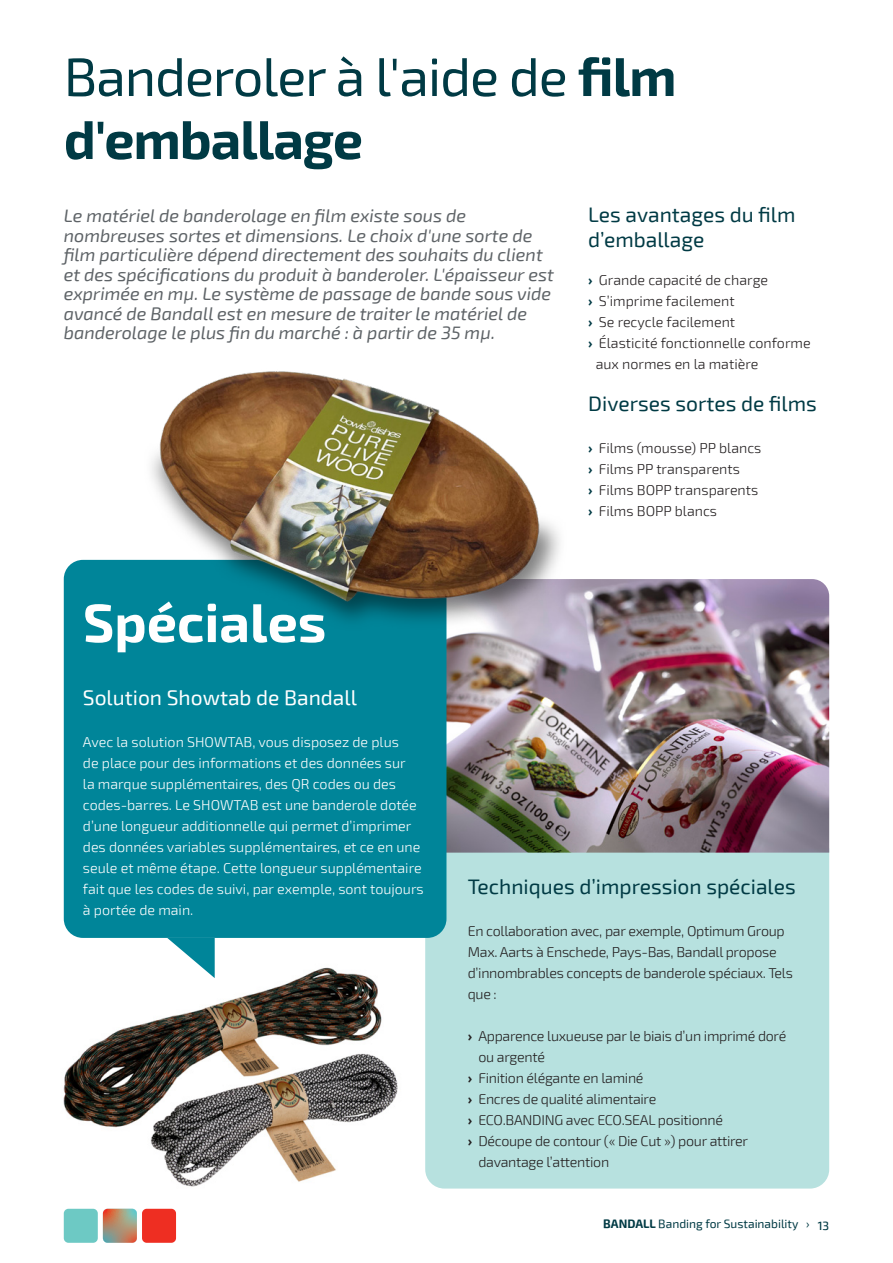
<style>
.page{position:relative;width:893px;height:1263px;background:#fff}
.page>*{position:absolute;margin:0;border:0;box-sizing:border-box;transform-origin:0 0}
.Kop{font:54px/63px "Exo 2";letter-spacing:-.02em;color:#003a44}
.Kop-2{font:700 54px "Exo 2";color:#fff}
.Bodytekst_NL{font:21px "Exo 2";color:#003a44}
.Subkop{font:21px/25.2px "Exo 2";color:#003a44}
.Subkop-2{font:21px "Exo 2";color:#fff}
.Intro{font:italic 18px/19.5px "Exo 2";color:#5e6367}
.Bodytekst_NL-2{font:300 14.25px/21px "Exo 2";color:#fff}
.Bodytekst_NL-3{font:300 14.25px/21px "Exo 2";letter-spacing:-.02em;color:#231f20}
.Bodytekst_NL-4{font:300 14.25px/21px "Exo 2";color:#231f20}
.t1{font:12px "Exo 2";color:#003a44}
.s1{font-weight:700}
.s2{font-weight:700;color:#003a44}
.s3{font-weight:500}
</style>
<div class="page">
<div style="left:142px;top:1209px;width:34px;height:34px;background:#ee2e22;border-radius:5px"></div>
<div style="left:64px;top:1209px;width:34px;height:34px;background:#6dc9c4;border-radius:5px"></div>
<svg style="left:103px;top:1209px;width:34px;height:34px"></svg>
<img style="left:63px;top:967px;width:335px;height:220px">
<svg style="left:167px;top:938px;width:48px;height:40px"></svg>
<div style="left:425px;top:831px;width:404px;height:357px;background:#b7e1df;border-radius:19px"></div>
<img style="left:446px;top:579px;width:383px;height:274px">
<div style="left:64px;top:560px;width:382px;height:378px;background:#008599;border-radius:19px"></div>
<img style="left:97px;top:371px;width:551px;height:327px">
<p class="Kop" style="left:64px;top:47px;width:614px">Banderoler à l'aide de <span class="s1">film d'emballage</span></p>
<p class="Intro" style="left:64px;top:206px;width:492px">Le matériel de banderolage en film existe sous de nombreuses sortes et dimensions. Le choix d'une sorte de film particulière dépend directement des souhaits du client et des spécifications du produit à banderoler. L'épaisseur est exprimée en mµ. Le système de passage de bande sous vide avancé de Bandall est en mesure de traiter le matériel de banderolage le plus fin du marché : à partir de 35 mµ.</p>
<p class="Subkop" style="left:588px;top:202px;width:209px">Les avantages du film d’emballage</p>
<p class="Bodytekst_NL-4" style="left:588px;top:270px;width:181px"><span class="s2">›</span> Grande capacité de charge</p>
<p class="Bodytekst_NL-4" style="left:588px;top:291px;width:148px"><span class="s2">›</span> S’imprime facilement</p>
<p class="Bodytekst_NL-4" style="left:588px;top:312px;width:148px"><span class="s2">›</span> Se recycle facilement</p>
<p class="Bodytekst_NL-4" style="left:596px;top:333px;width:216px;text-indent:-8px"><span class="s2">›</span> Élasticité fonctionnelle conforme aux normes en la matière</p>
<p class="Bodytekst_NL" style="left:588px;top:391px;width:230px">Diverses sortes de films</p>
<p class="Bodytekst_NL-4" style="left:588px;top:438px;width:175px"><span class="s2">›</span> Films (mousse) PP blancs</p>
<p class="Bodytekst_NL-4" style="left:588px;top:459px;width:153px"><span class="s2">›</span> Films PP transparents</p>
<p class="Bodytekst_NL-4" style="left:588px;top:480px;width:172px"><span class="s2">›</span> Films BOPP transparents</p>
<p class="Bodytekst_NL-4" style="left:588px;top:501px;width:130px"><span class="s2">›</span> Films BOPP blancs</p>
<p class="Kop-2" style="left:83px;top:591px;width:245px">Spéciales</p>
<p class="Subkop-2" style="left:83px;top:685px;width:276px">Solution Showtab de Bandall</p>
<p class="Bodytekst_NL-2" style="left:83px;top:732px;width:342px">Avec la solution SHOWTAB, vous disposez de plus<br>de place pour des informations et des données sur<br>la marque supplémentaires, des QR codes ou des codes-barres. Le SHOWTAB est une banderole dotée d’une longueur additionnelle qui permet d’imprimer des données variables supplémentaires, et ce en une seule et même étape. Cette longueur supplémentaire fait que les codes de suivi, par exemple, sont toujours à portée de main.</p>
<p class="Bodytekst_NL" style="left:468px;top:874px;width:329px">Techniques d’impression spéciales</p>
<p class="Bodytekst_NL-3" style="left:468px;top:921px;width:327px">En collaboration avec, par exemple, Optimum Group Max. Aarts à Enschede, Pays-Bas, Bandall propose d’innombrables concepts de banderole spéciaux. Tels que :</p>
<p class="Bodytekst_NL-3" style="left:478px;top:1026px;width:309px;text-indent:-11px"><span class="s1">›</span> Apparence luxueuse par le biais d’un imprimé doré ou argenté</p>
<p class="Bodytekst_NL-3" style="left:468px;top:1068px;width:177px"><span class="s1">›</span> Finition élégante en laminé</p>
<p class="Bodytekst_NL-3" style="left:468px;top:1089px;width:190px"><span class="s1">›</span> Encres de qualité alimentaire</p>
<p class="Bodytekst_NL-3" style="left:468px;top:1110px;width:257px"><span class="s1">›</span> ECO.BANDING avec ECO.SEAL positionné</p>
<p class="Bodytekst_NL-3" style="left:478px;top:1131px;width:271px;text-indent:-11px"><span class="s1">›</span> Découpe de contour (« Die Cut ») pour attirer davantage l’attention</p>
<p class="t1" style="left:603px;top:1217px;width:227px"><span class="s1">BANDALL</span> Banding for Sustainability › <span class="s3">13</span></p>
</div>
